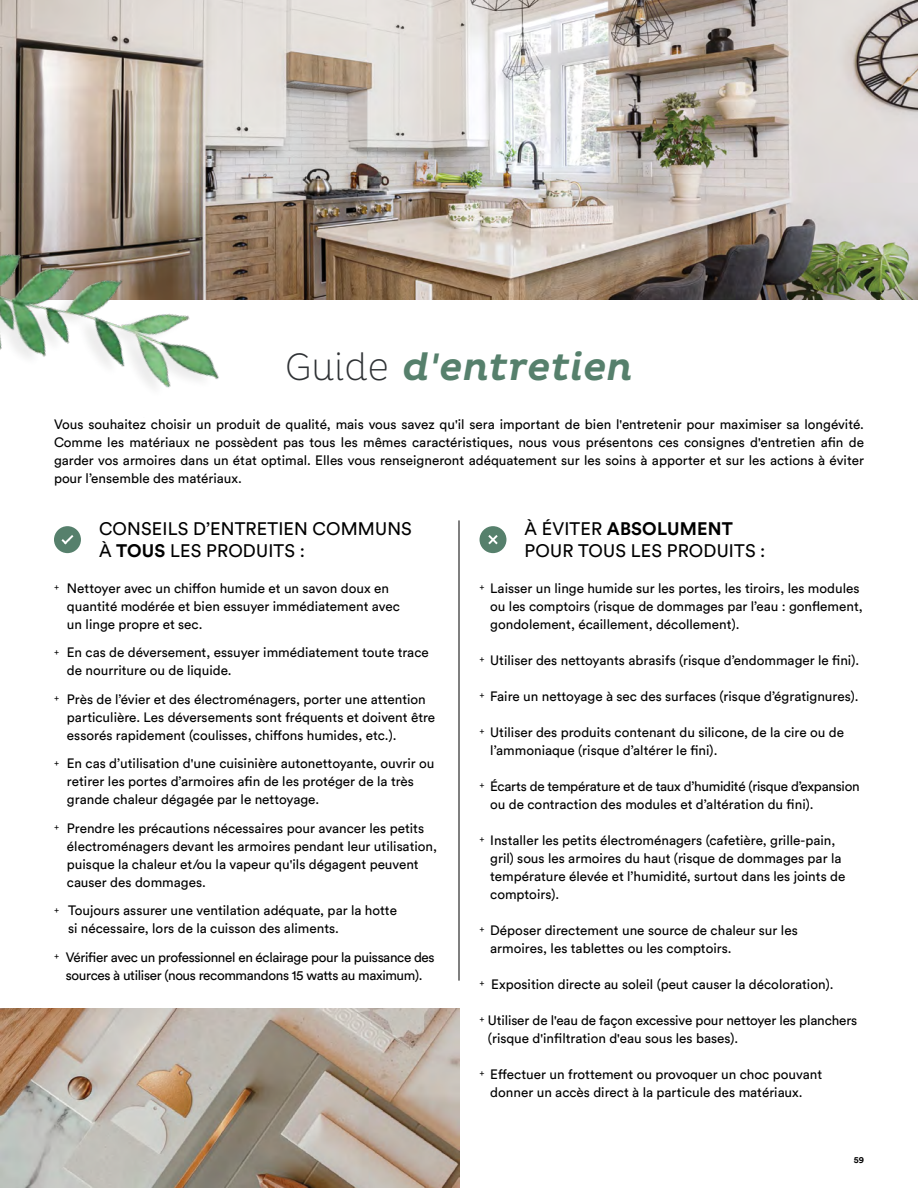
<style>
.page{position:relative;width:918px;height:1188px;background:#fff}
.page>*{position:absolute;margin:0;border:0;box-sizing:border-box;transform-origin:0 0}
.t1{font:italic 500 39px "Pluto";color:#56806c}
.t2{font:18px/21.6px "Circular Std";letter-spacing:.01em;color:#000}
.t3{font:13.5px/18px "Circular Std";color:#000}
.t4{font:13.5px/18px "Circular Std";letter-spacing:-.025em;color:#000;text-align:center}
.t5{font:13.5px/18px "Circular Std";letter-spacing:-.02em;color:#000}
.t6{font:700 9px "Circular Std";color:#000}
.s1{font-family:"Pluto Cond";font-weight:200;font-style:normal;color:#2f3235}
.s2{font-weight:700}
</style>
<div class="page">
<img style="left:0;top:0;width:918px;height:300px">
<hr style="left:459px;top:520px;width:1px;height:461px;background:#000">
<img style="left:0;top:1009px;width:459px;height:179px">
<div style="left:54px;top:526px;width:27px;height:27px;background:#56806c;border-radius:50%"></div>
<svg style="left:61px;top:535px;width:12px;height:9px"></svg>
<div style="left:480px;top:526px;width:26px;height:27px;background:#56806c;border-radius:50%"></div>
<svg style="left:488px;top:535px;width:10px;height:9px"></svg>
<img style="left:0;top:212px;width:261px;height:176px">
<h1 class="t1" style="left:285px;top:345px;width:350px"><span class="s1">Guide</span> d'entretien</h1>
<p class="t3" style="left:54px;top:416px;width:812px;text-align:justify">Vous souhaitez choisir un produit de qualité, mais vous savez qu'il sera important de bien l'entretenir pour maximiser sa longévité.<br>Comme les matériaux ne possèdent pas tous les mêmes caractéristiques, nous vous présentons ces consignes d'entretien afin de garder vos armoires dans un état optimal. Elles vous renseigneront adéquatement sur les soins à apporter et sur les actions à éviter pour l’ensemble des matériaux.</p>
<h2 class="t2" style="left:99px;top:518px;width:314px">CONSEILS D’ENTRETIEN COMMUNS<br>À <span class="s2">TOUS</span> LES PRODUITS :</h2>
<p class="t3" style="left:67px;top:579px;width:334px;text-indent:-13px"><sup>+</sup> Nettoyer avec un chiffon humide et un savon doux en quantité modérée et bien essuyer immédiatement avec un linge propre et sec.</p>
<p class="t3" style="left:67px;top:643px;width:363px;text-indent:-13px"><sup>+</sup> En cas de déversement, essuyer immédiatement toute trace de nourriture ou de liquide.</p>
<p class="t3" style="left:67px;top:690px;width:370px;text-indent:-13px"><sup>+</sup> Près de l’évier et des électroménagers, porter une attention particulière. Les déversements sont fréquents et doivent être essorés rapidement (coulisses, chiffons humides, etc.).</p>
<p class="t3" style="left:67px;top:754px;width:369px;text-indent:-13px"><sup>+</sup> En cas d’utilisation d'une cuisinière autonettoyante, ouvrir ou retirer les portes d’armoires afin de les protéger de la très grande chaleur dégagée par le nettoyage.</p>
<p class="t3" style="left:67px;top:819px;width:372px;text-indent:-13px"><sup>+</sup> Prendre les précautions nécessaires pour avancer les petits électroménagers devant les armoires pendant leur utilisation, puisque la chaleur et/ou la vapeur qu'ils dégagent peuvent causer des dommages.</p>
<p class="t3" style="left:68px;top:901px;width:330px;text-indent:-14px"><sup>+</sup> Toujours assurer une ventilation adéquate, par la hotte si nécessaire, lors de la cuisson des aliments.</p>
<p class="t4" style="left:54px;top:948px;width:382px"><sup>+</sup> Vérifier avec un professionnel en éclairage pour la puissance des sources à utiliser (nous recommandons 15 watts au maximum).</p>
<h2 class="t2" style="left:525px;top:518px;width:242px">À ÉVITER <span class="s2">ABSOLUMENT<br></span>POUR TOUS LES PRODUITS :</h2>
<p class="t3" style="left:490px;top:579px;width:374px;text-indent:-11px"><sup>+</sup> Laisser un linge humide sur les portes, les tiroirs, les modules ou les comptoirs (risque de dommages par l’eau : gonflement, gondolement, écaillement, décollement).</p>
<p class="t3" style="left:480px;top:651px;width:381px"><sup>+</sup> Utiliser des nettoyants abrasifs (risque d’endommager le fini).</p>
<p class="t3" style="left:480px;top:687px;width:381px"><sup>+</sup> Faire un nettoyage à sec des surfaces (risque d’égratignures).</p>
<p class="t3" style="left:490px;top:723px;width:355px;text-indent:-11px"><sup>+</sup> Utiliser des produits contenant du silicone, de la cire ou de l’ammoniaque (risque d’altérer le fini).</p>
<p class="t5" style="left:490px;top:777px;width:371px;text-indent:-11px"><sup>+</sup> Écarts de température et de taux d’humidité (risque d’expansion ou de contraction des modules et d’altération du fini).</p>
<p class="t3" style="left:490px;top:831px;width:357px;text-indent:-11px"><sup>+</sup> Installer les petits électroménagers (cafetière, grille-pain, gril) sous les armoires du haut (risque de dommages par la température élevée et l’humidité, surtout dans les joints de comptoirs).</p>
<p class="t3" style="left:490px;top:921px;width:309px;text-indent:-11px"><sup>+</sup> Déposer directement une source de chaleur sur les armoires, les tablettes ou les comptoirs.</p>
<p class="t3" style="left:480px;top:975px;width:356px"><sup>+</sup> Exposition directe au soleil (peut causer la décoloration).</p>
<p class="t3" style="left:488px;top:1011px;width:371px;text-indent:-8px"><sup>+</sup> Utiliser de l'eau de façon excessive pour nettoyer les planchers (risque d'infiltration d'eau sous les bases).</p>
<p class="t3" style="left:490px;top:1065px;width:333px;text-indent:-11px"><sup>+</sup> Effectuer un frottement ou provoquer un choc pouvant donner un accès direct à la particule des matériaux.</p>
<p class="t6" style="left:854px;top:1154px;width:12px">59</p>
</div>
